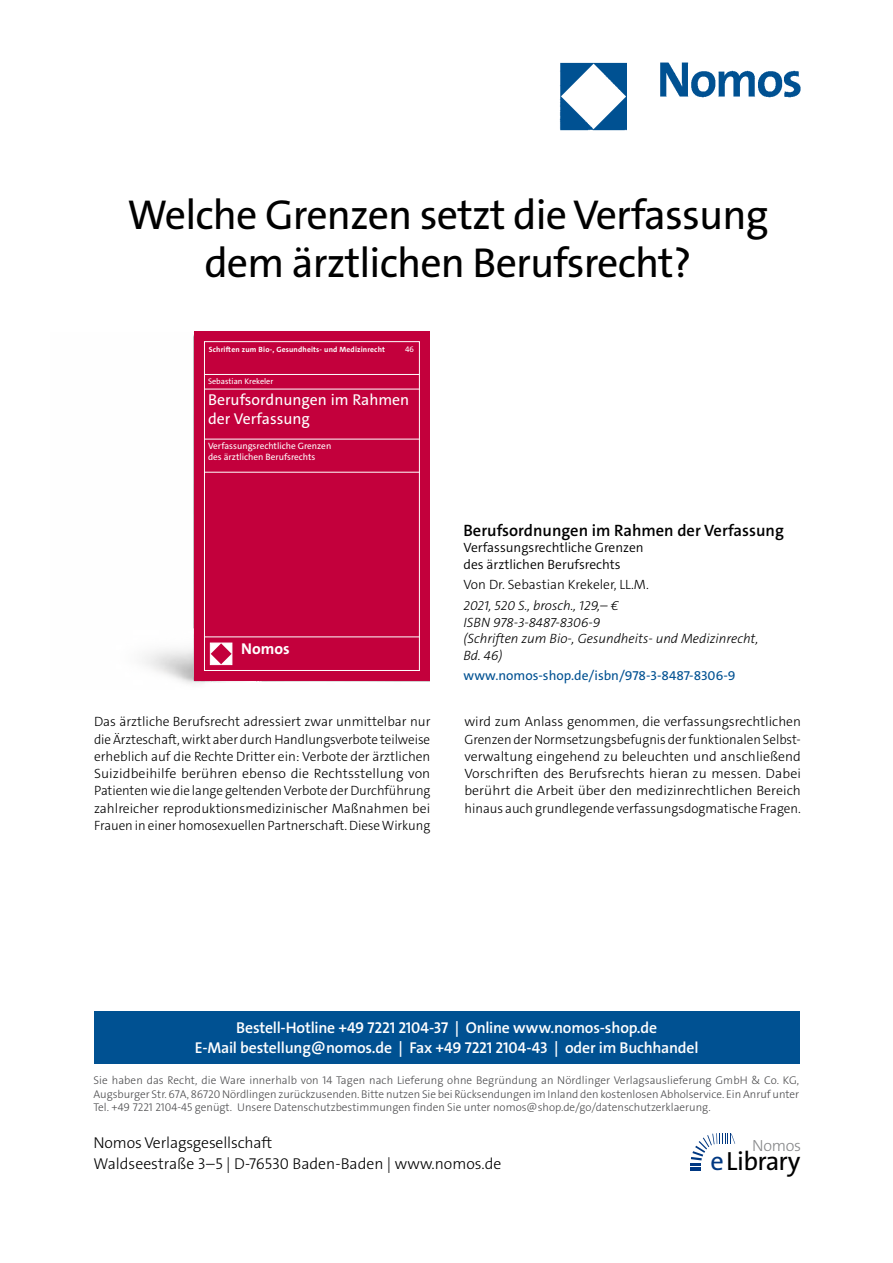
<style>
.page{position:relative;width:893px;height:1263px;background:#fff}
.page>*{position:absolute;margin:0;border:0;box-sizing:border-box;transform-origin:0 0}
.t1{font:42px/48px "The Sans Os F";letter-spacing:-.02em;color:#000;text-align:center}
.t2{font:26.4px "The Sans Os F";letter-spacing:-.03em;color:#000}
.t3{font:600 16.5px "The Sans C5";color:#000}
.t4{font:300 16.2px "The Sans Os F";letter-spacing:-.02em;color:#87888a}
.t5{font:600 15.75px/21px "The Sans Os F";letter-spacing:-.01em;color:#fff;text-align:center}
.t6{font:300 15.75px/21px "The Sans Os F";color:#000}
.t7{font:15.75px/18.1px "The Sans C5";color:#fff}
.t8{font:700 15.75px "The Sans C5";color:#fff}
.t9{font:300 13.5px/17.2px "The Sans C5";letter-spacing:-.005em;color:#000;text-align:justify}
.t10{font:italic 300 13.5px/16.5px "The Sans C5";color:#000}
.t11{font:300 13.5px/16.5px "The Sans C5";color:#000}
.t12{font:13.5px "The Sans C5";color:#005192}
.t13{font:300 11.25px/13.5px "The Sans Os F";color:#4b4b4d;text-align:justify}
.t14{font:9.3px/11.1px "The Sans C5";color:#fff}
.t15{font:8.1px "The Sans C5";color:#fff}
.t16{font:700 7.65px "The Sans C5";letter-spacing:.02em;color:#fff}
.s1{color:#003882}
</style>
<div class="page">
<img style="left:559px;top:62px;width:242px;height:69px">
<div style="left:94px;top:1011px;width:705px;height:52px;background:#005192"></div>
<svg style="left:690px;top:1133px;width:45px;height:38px"></svg>
<img style="left:144px;top:335px;width:285px;height:349px">
<div style="left:194px;top:331px;width:236px;height:349px;background:#c3003c"></div>
<div style="left:204px;top:341px;width:216px;height:330px;border:1px solid #fff"></div>
<hr style="left:204px;top:374px;width:216px;height:1px;background:#fff">
<hr style="left:204px;top:389px;width:216px;height:1px;background:#fff">
<hr style="left:204px;top:439px;width:216px;height:1px;background:#fff">
<hr style="left:204px;top:472px;width:216px;height:1px;background:#fff">
<hr style="left:204px;top:637px;width:216px;height:1px;background:#fff">
<div style="left:210px;top:643px;width:22px;height:22px;background:#fcf3f5;border:1px solid #fff"></div>
<svg style="left:211px;top:643px;width:21px;height:21px"></svg>
<h1 class="t1" style="left:127px;top:195px;width:643px">Welche Grenzen setzt die Verfassung dem ärztlichen Berufsrecht?</h1>
<p class="t16" style="left:209px;top:344px;width:178px">Schriften zum Bio-, Gesundheits- und Medizinrecht</p>
<p class="t15" style="left:208px;top:376px;width:67px">Sebastian Krekeler</p>
<p class="t15" style="left:405px;top:344px;width:10px">46</p>
<p class="t7" style="left:208px;top:391px;width:203px">Berufsordnungen im Rahmen der Verfassung</p>
<p class="t14" style="left:208px;top:440px;width:125px">Verfassungsrechtliche Grenzen des ärztlichen Berufsrechts</p>
<p class="t8" style="left:241px;top:638px;width:50px">Nomos</p>
<p class="t3" style="left:463px;top:519px;width:322px">Berufsordnungen im Rahmen der Verfassung</p>
<p class="t11" style="left:463px;top:539px;width:182px">Verfassungsrechtliche Grenzen des ärztlichen Berufsrechts</p>
<p class="t9" style="left:463px;top:576px;width:187px">Von Dr. Sebastian Krekeler, LL.M.</p>
<p class="t10" style="left:463px;top:597px;width:296px">2021, 520 S., brosch., 129,– €<br>ISBN 978-3-8487-8306-9<br>(Schriften zum Bio-, Gesundheits- und Medizinrecht,<br>Bd. 46)</p>
<p class="t12" style="left:463px;top:667px;width:273px">www.nomos-shop.de/isbn/978-3-8487-8306-9</p>
<p class="t9" style="left:94px;top:713px;width:338px">Das ärztliche Berufsrecht adressiert zwar unmittelbar nur die Ärzteschaft, wirkt aber durch Handlungsverbote teilweise erheblich auf die Rechte Dritter ein: Verbote der ärztlichen Suizidbeihilfe berühren ebenso die Rechtsstellung von Patienten wie die lange geltenden Verbote der Durchführung zahlreicher reproduktionsmedizinischer Maßnahmen bei Frauen in einer homosexuellen Partnerschaft. Diese Wirkung</p>
<p class="t9" style="left:464px;top:713px;width:338px">wird zum Anlass genommen, die verfassungsrechtlichen Grenzen der Normsetzungsbefugnis der funktionalen Selbst&shy;verwaltung eingehend zu beleuchten und anschließend Vorschriften des Berufsrechts hieran zu messen. Dabei berührt die Arbeit über den medizinrechtlichen Bereich hinaus auch grundlegende verfassungsdogmatische Fragen.</p>
<p class="t5" style="left:195px;top:1017px;width:505px">Bestell-Hotline +49 7221 2104-37 | Online www.nomos-shop.de<br>E-Mail bestellung@nomos.de | Fax +49 7221 2104-43 | oder im Buchhandel</p>
<p class="t13" style="left:94px;top:1074px;width:707px">Sie haben das Recht, die Ware innerhalb von 14 Tagen nach Lieferung ohne Begründung an Nördlinger Verlagsauslieferung GmbH &amp; Co. KG, Augsburger Str. 67A, 86720 Nördlingen zurückzusenden. Bitte nutzen Sie bei Rücksendungen im Inland den kostenlosen Abholservice. Ein Anruf unter Tel. +49 7221 2104-45 genügt. Unsere Datenschutzbestimmungen finden Sie unter nomos@shop.de/go/datenschutzerklaerung.</p>
<p class="t6" style="left:94px;top:1133px;width:409px">Nomos Verlagsgesellschaft<br>Waldseestraße 3–5 | D-76530 Baden-Baden | www.nomos.de</p>
<p class="t4" style="left:752px;top:1135px;width:51px">Nomos</p>
<h2 class="t2" style="left:710px;top:1151px;width:91px"><span class="s1">e</span>Library</h2>
</div>
